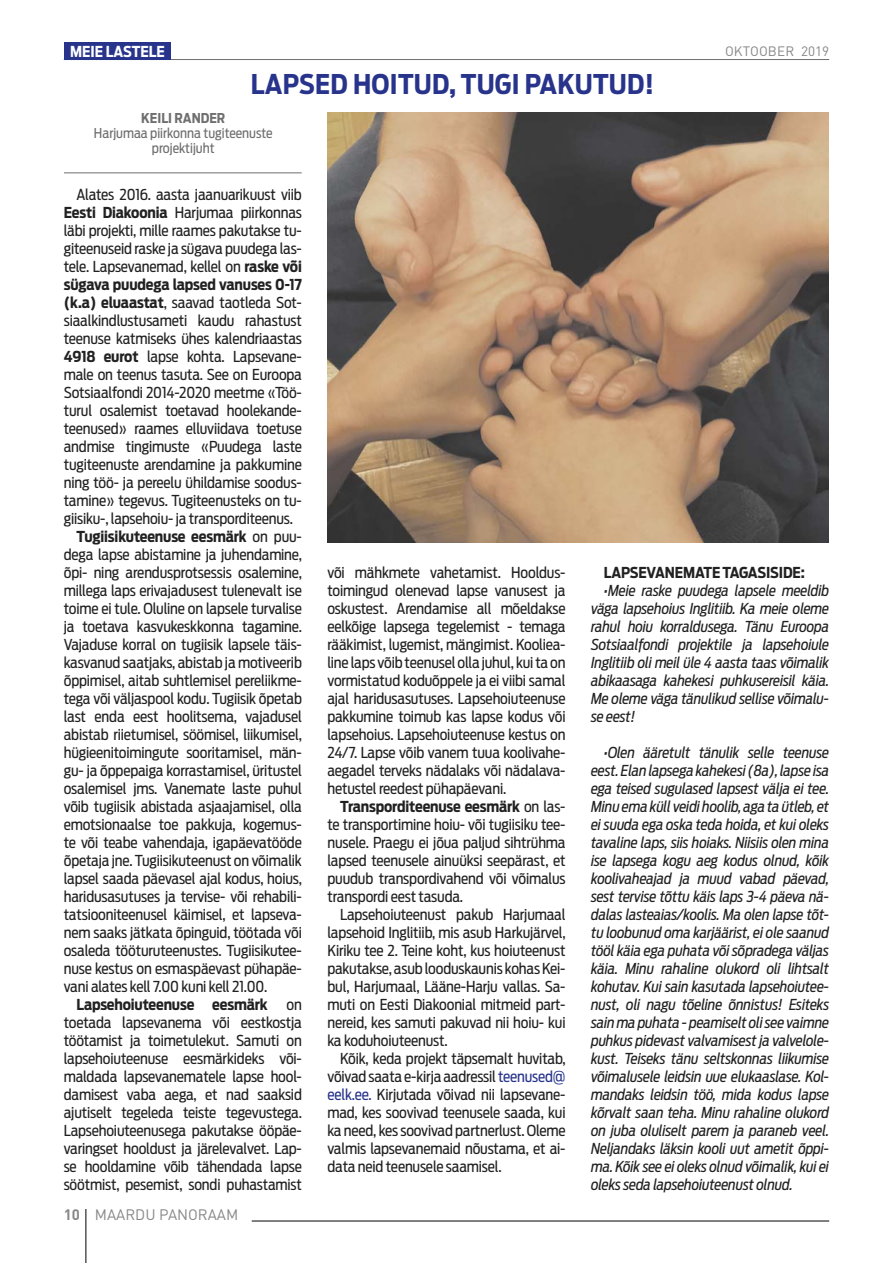
<style>
.page{position:relative;width:893px;height:1263px;background:#fff}
.page>*{position:absolute;margin:0;border:0;box-sizing:border-box;transform-origin:0 0}
.t1{font:700 27px "Ford Antenna Cond";letter-spacing:.01em;color:#28348b}
.t2{font:15px/18px "Ford Antenna Cond";letter-spacing:-.01em;color:#212121;text-align:justify}
.t3{font:italic 15px/18px "Ford Antenna Cond";letter-spacing:-.01em;color:#212121;text-align:justify}
.t4{font:700 15px "Ford Antenna Cond";letter-spacing:-.01em;color:#212121}
.t5{font:15px "DIN Pro";color:#878787}
.t6{font:700 15px "Ford Antenna Cond";color:#fff}
.t7{font:13.5px/15px "Ford Antenna Cond";color:#706f6f;text-align:center}
.t8{font:13.5px "DIN Pro";letter-spacing:.01em;color:#878787}
.t9{font:700 13.5px "Ford Antenna Cond";color:#706f6f}
.s1{font-weight:700}
.s2{font-weight:400}
.s3{color:#28348b}
</style>
<div class="page">
<hr style="left:252px;top:1221px;width:577px;height:1px;background:#000">
<hr style="left:86px;top:1209px;width:1px;height:54px;background:#000">
<hr style="left:64px;top:59px;width:765px;height:1px;background:#706f6f">
<div style="left:64px;top:43px;width:107px;height:17px;background:#28348b"></div>
<hr style="left:64px;top:173px;width:238px;height:1px;background:#706f6f">
<img style="left:327px;top:112px;width:501px;height:430px">
<p class="t6" style="left:70px;top:38px;width:96px">MEIE LASTELE</p>
<h1 class="t1" style="left:251px;top:60px;width:405px">LAPSED HOITUD, TUGI PAKUTUD!</h1>
<p class="t9" style="left:141px;top:106px;width:86px">KEILI RANDER</p>
<p class="t7" style="left:94px;top:124px;width:180px">Harjumaa piirkonna tugiteenuste projektijuht</p>
<p class="t8" style="left:725px;top:42px;width:106px">OKTOOBER 2019</p>
<p class="t2" style="left:77px;top:184px;width:227px">Alates 2016. aasta jaanuarikuust viib</p>
<p class="t2" style="left:64px;top:202px;width:240px"><span class="s1">Eesti Diakoonia</span> Harjumaa piirkonnas</p>
<p class="t2" style="left:64px;top:220px;width:240px">läbi projekti, mille raames pakutakse tu-</p>
<p class="t2" style="left:64px;top:238px;width:240px">giteenuseid raske ja sügava puudega las-</p>
<p class="t2" style="left:64px;top:256px;width:240px">tele. Lapsevanemad, kellel on <span class="s1">raske või</span></p>
<p class="t4" style="left:64px;top:271px;width:240px">sügava puudega lapsed vanuses 0-17</p>
<p class="t2" style="left:64px;top:292px;width:240px"><span class="s1">(k.a) eluaastat</span>, saavad taotleda Sot-</p>
<p class="t2" style="left:64px;top:310px;width:240px">siaalkindlustusameti kaudu rahastust</p>
<p class="t2" style="left:64px;top:328px;width:240px">teenuse katmiseks ühes kalendriaastas</p>
<p class="t2" style="left:64px;top:346px;width:240px"><span class="s1">4918 eurot</span> lapse kohta. Lapsevane-</p>
<p class="t2" style="left:64px;top:364px;width:240px">male on teenus tasuta. See on Euroopa</p>
<p class="t2" style="left:64px;top:382px;width:240px">Sotsiaalfondi 2014-2020 meetme «Töö-</p>
<p class="t2" style="left:64px;top:400px;width:240px">turul osalemist toetavad hoolekande-</p>
<p class="t2" style="left:64px;top:418px;width:240px">teenused» raames elluviidava toetuse</p>
<p class="t2" style="left:64px;top:436px;width:240px">andmise tingimuste «Puudega laste</p>
<p class="t2" style="left:64px;top:454px;width:240px">tugiteenuste arendamine ja pakkumine</p>
<p class="t2" style="left:64px;top:472px;width:240px">ning töö- ja pereelu ühildamise soodus-</p>
<p class="t2" style="left:64px;top:490px;width:240px">tamine» tegevus. Tugiteenusteks on tu-</p>
<p class="t2" style="left:64px;top:508px;width:231px">giisiku-, lapsehoiu- ja transporditeenus.</p>
<p class="t4" style="left:77px;top:523px;width:227px">Tugiisikuteenuse eesmärk <span class="s2">on puu-</span></p>
<p class="t2" style="left:64px;top:544px;width:240px">dega lapse abistamine ja juhendamine,</p>
<p class="t2" style="left:64px;top:562px;width:240px">õpi- ning arendusprotsessis osalemine,</p>
<p class="t2" style="left:64px;top:580px;width:240px">millega laps erivajadusest tulenevalt ise</p>
<p class="t2" style="left:64px;top:598px;width:240px">toime ei tule. Oluline on lapsele turvalise</p>
<p class="t2" style="left:64px;top:616px;width:240px">ja toetava kasvukeskkonna tagamine.</p>
<p class="t2" style="left:64px;top:634px;width:240px">Vajaduse korral on tugiisik lapsele täis-</p>
<p class="t2" style="left:64px;top:652px;width:240px">kasvanud saatjaks, abistab ja motiveerib</p>
<p class="t2" style="left:64px;top:670px;width:240px">õppimisel, aitab suhtlemisel pereliikme-</p>
<p class="t2" style="left:64px;top:688px;width:240px">tega või väljaspool kodu. Tugiisik õpetab</p>
<p class="t2" style="left:64px;top:706px;width:240px">last enda eest hoolitsema, vajadusel</p>
<p class="t2" style="left:64px;top:724px;width:240px">abistab riietumisel, söömisel, liikumisel,</p>
<p class="t2" style="left:64px;top:742px;width:240px">hügieenitoimingute sooritamisel, män-</p>
<p class="t2" style="left:64px;top:760px;width:240px">gu- ja õppepaiga korrastamisel, üritustel</p>
<p class="t2" style="left:64px;top:778px;width:240px">osalemisel jms. Vanemate laste puhul</p>
<p class="t2" style="left:64px;top:796px;width:240px">võib tugiisik abistada asjaajamisel, olla</p>
<p class="t2" style="left:64px;top:814px;width:240px">emotsionaalse toe pakkuja, kogemus-</p>
<p class="t2" style="left:64px;top:832px;width:240px">te või teabe vahendaja, igapäevatööde</p>
<p class="t2" style="left:64px;top:850px;width:240px">õpetaja jne. Tugiisikuteenust on võimalik</p>
<p class="t2" style="left:64px;top:868px;width:240px">lapsel saada päevasel ajal kodus, hoius,</p>
<p class="t2" style="left:64px;top:886px;width:240px">haridusasutuses ja tervise- või rehabili-</p>
<p class="t2" style="left:64px;top:904px;width:240px">tatsiooniteenusel käimisel, et lapseva-</p>
<p class="t2" style="left:64px;top:922px;width:240px">nem saaks jätkata õpinguid, töötada või</p>
<p class="t2" style="left:64px;top:940px;width:240px">osaleda tööturuteenustes. Tugiisikutee-</p>
<p class="t2" style="left:64px;top:958px;width:240px">nuse kestus on esmaspäevast pühapäe-</p>
<p class="t2" style="left:64px;top:976px;width:205px">vani alates kell 7.00 kuni kell 21.00.</p>
<p class="t4" style="left:77px;top:991px;width:193px">Lapsehoiuteenuse eesmärk</p>
<p class="t2" style="left:64px;top:994px;width:240px;text-indent:223px">on toetada lapsevanema või eestkostja töötamist ja toimetulekut. Samuti on lapsehoiuteenuse eesmärkideks või&shy;maldada lapsevanematele lapse hool&shy;damisest vaba aega, et nad saaksid ajutiselt tegeleda teiste tegevustega.<br>Lapsehoiuteenusega pakutakse ööpäe&shy;varingset hooldust ja järelevalvet. Lap&shy;se hooldamine võib tähendada lapse söötmist, pesemist, sondi puhastamist</p>
<p class="t5" style="left:64px;top:1205px;width:176px"><span class="s1">10</span> MAARDU PANORAAM</p>
<p class="t2" style="left:327px;top:562px;width:240px">või mähkmete vahetamist. Hooldus&shy;toimingud olenevad lapse vanusest ja oskustest. Arendamise all mõeldakse eelkõige lapsega tegelemist - temaga rääkimist, lugemist, mängimist. Kooliea&shy;line laps võib teenusel olla juhul, kui ta on vormistatud koduõppele ja ei viibi samal ajal haridusasutuses. Lapsehoiuteenuse pakkumine toimub kas lapse kodus või lapsehoius. Lapsehoiuteenuse kestus on 24/7. Lapse võib vanem tuua koolivahe&shy;aegadel terveks nädalaks või nädalava&shy;hetustel reedest pühapäevani.</p>
<p class="t2" style="left:327px;top:796px;width:240px;text-indent:13px"><span class="s1">Transporditeenuse eesmärk</span> on las&shy;te transportimine hoiu- või tugiisiku tee&shy;nusele. Praegu ei jõua paljud sihtrühma lapsed teenusele ainuüksi seepärast, et puudub transpordivahend või võimalus transpordi eest tasuda.</p>
<p class="t2" style="left:327px;top:904px;width:240px;text-indent:13px">Lapsehoiuteenust pakub Harjumaal lapsehoid Inglitiib, mis asub Harkujärvel, Kiriku tee 2. Teine koht, kus hoiuteenust pakutakse, asub looduskaunis kohas Kei&shy;bul, Harjumaal, Lääne-Harju vallas. Sa&shy;muti on Eesti Diakoonial mitmeid part&shy;nereid, kes samuti pakuvad nii hoiu- kui ka koduhoiuteenust.</p>
<p class="t2" style="left:327px;top:1048px;width:240px;text-indent:13px">Kõik, keda projekt täpsemalt huvitab, võivad saata e-kirja aadressil <span class="s3">teenused@ eelk.ee.</span> Kirjutada võivad nii lapsevane&shy;mad, kes soovivad teenusele saada, kui ka need, kes soovivad partnerlust. Oleme valmis lapsevanemaid nõustama, et ai&shy;data neid teenusele saamisel.</p>
<p class="t4" style="left:604px;top:559px;width:203px">LAPSEVANEMATE TAGASISIDE:</p>
<p class="t3" style="left:591px;top:580px;width:240px;text-indent:13px">•Meie raske puudega lapsele meeldib väga lapsehoius Inglitiib. Ka meie oleme rahul hoiu korraldusega. Tänu Euroopa Sotsiaalfondi projektile ja lapsehoiule Inglitiib oli meil üle 4 aasta taas võimalik abikaasaga kahekesi puhkusereisil käia.<br>Me oleme väga tänulikud sellise võimalu&shy;se eest!</p>
<p class="t3" style="left:591px;top:742px;width:240px;text-indent:13px">•Olen ääretult tänulik selle teenuse eest. Elan lapsega kahekesi (8a), lapse isa ega teised sugulased lapsest välja ei tee.<br>Minu ema küll veidi hoolib, aga ta ütleb, et ei suuda ega oska teda hoida, et kui oleks tavaline laps, siis hoiaks. Niisiis olen mina ise lapsega kogu aeg kodus olnud, kõik koolivaheajad ja muud vabad päevad, sest tervise tõttu käis laps 3-4 päeva nä&shy;dalas lasteaias/koolis. Ma olen lapse tõt&shy;tu loobunud oma karjäärist, ei ole saanud tööl käia ega puhata või sõpradega väljas käia. Minu rahaline olukord oli lihtsalt kohutav. Kui sain kasutada lapsehoiutee&shy;nust, oli nagu tõeline õnnistus! Esiteks sain ma puhata - peamiselt oli see vaimne puhkus pidevast valvamisest ja valvelole&shy;kust. Teiseks tänu seltskonnas liikumise võimalusele leidsin uue elukaaslase. Kol&shy;mandaks leidsin töö, mida kodus lapse kõrvalt saan teha. Minu rahaline olukord on juba oluliselt parem ja paraneb veel.<br>Neljandaks läksin kooli uut ametit õppi&shy;ma. Kõik see ei oleks olnud võimalik, kui ei oleks seda lapsehoiuteenust olnud.</p>
</div>
